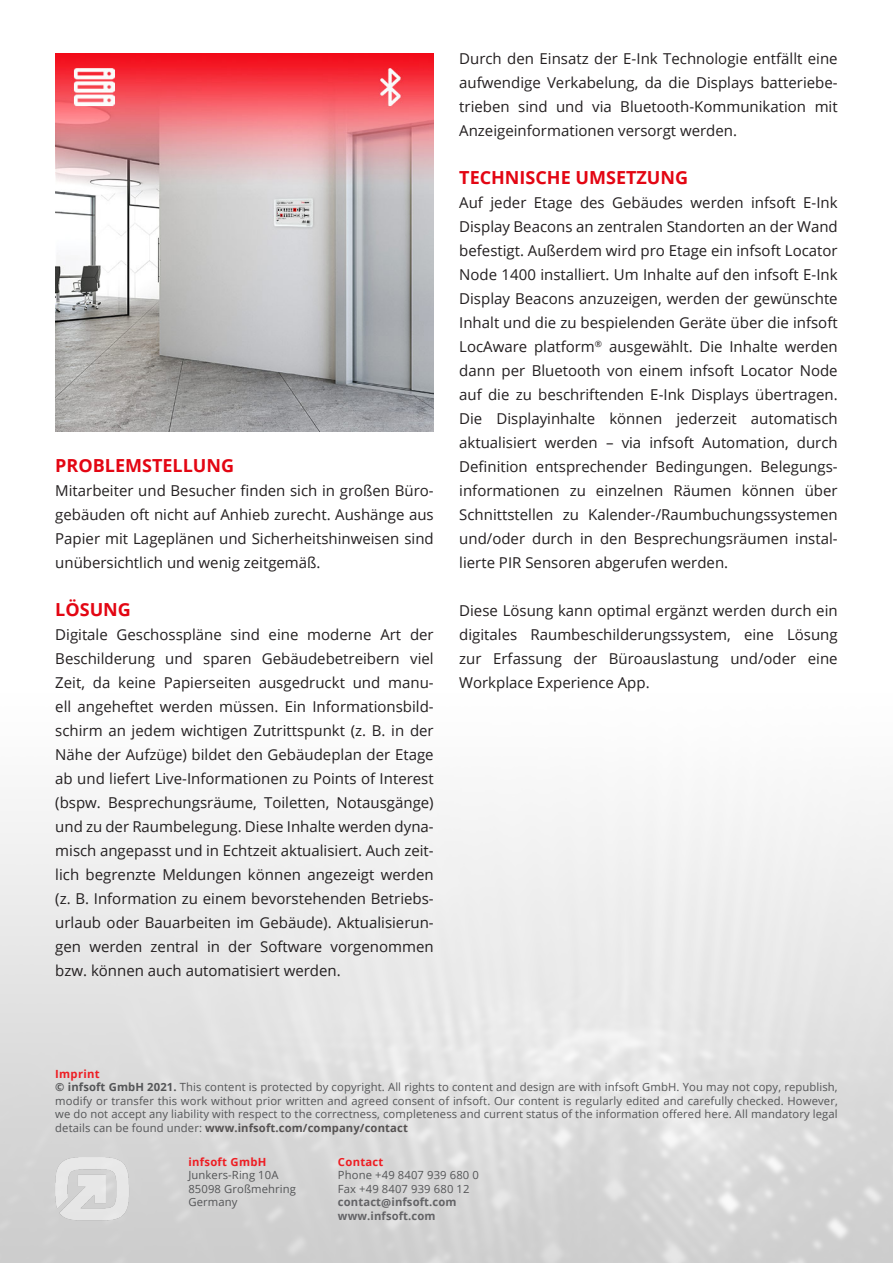
<style>
.page{position:relative;width:893px;height:1263px;background:#fff}
.page>*{position:absolute;margin:0;border:0;box-sizing:border-box;transform-origin:0 0}
.t1{font:700 18px "Open Sans";color:#e30613}
.t2{font:15px/24px "Open Sans";color:#231f20;text-align:justify}
.t3{font:11.25px/13.5px "Open Sans";letter-spacing:.01em;color:#545557}
.t4{font:700 11.25px/13.5px "Open Sans";letter-spacing:.01em;color:#636366}
.t5{font:700 11.25px "Open Sans";letter-spacing:.025em;color:#ee1d23}
.s1{font-weight:700;color:#ee1d23}
.s2{font-weight:700}
.s3{font-weight:700;color:#555252}
</style>
<div class="page">
<img style="left:50px;top:1157px;width:82px;height:69px">
<img style="left:55px;top:53px;width:379px;height:379px">
<p class="t1" style="left:55px;top:453px;width:180px">PROBLEMSTELLUNG</p>
<p class="t2" style="left:55px;top:478px;width:380px">Mitarbeiter und Besucher finden sich in großen Büro&shy;gebäuden oft nicht auf Anhieb zurecht. Aushänge aus Papier mit Lageplänen und Sicherheitshinweisen sind unübersichtlich und wenig zeitgemäß.</p>
<p class="t1" style="left:55px;top:597px;width:77px">LÖSUNG</p>
<p class="t2" style="left:55px;top:622px;width:380px">Digitale Geschosspläne sind eine moderne Art der Beschilderung und sparen Gebäudebetreibern viel Zeit, da keine Papierseiten ausgedruckt und manu&shy;ell angeheftet werden müssen. Ein Informationsbild&shy;schirm an jedem wichtigen Zutrittspunkt (z. B. in der Nähe der Aufzüge) bildet den Gebäudeplan der Etage ab und liefert Live-Informationen zu Points of Interest (bspw. Besprechungsräume, Toiletten, Notausgänge) und zu der Raumbelegung. Diese Inhalte werden dyna&shy;misch angepasst und in Echtzeit aktualisiert. Auch zeit&shy;lich begrenzte Meldungen können angezeigt werden (z. B. Information zu einem bevorstehenden Betriebs&shy;urlaub oder Bauarbeiten im Gebäude). Aktualisierun&shy;gen werden zentral in der Software vorgenommen bzw. können auch automatisiert werden.</p>
<p class="t2" style="left:459px;top:46px;width:380px">Durch den Einsatz der E-Ink Technologie entfällt eine aufwendige Verkabelung, da die Displays batteriebe&shy;trieben sind und via Bluetooth-Kommunikation mit Anzeigeinformationen versorgt werden.</p>
<p class="t1" style="left:459px;top:165px;width:230px">TECHNISCHE UMSETZUNG</p>
<p class="t2" style="left:459px;top:190px;width:380px">Auf jeder Etage des Gebäudes werden infsoft E-Ink Display Beacons an zentralen Standorten an der Wand befestigt. Außerdem wird pro Etage ein infsoft Locator Node 1400 installiert. Um Inhalte auf den infsoft E-Ink Display Beacons anzuzeigen, werden der gewünschte Inhalt und die zu bespielenden Geräte über die infsoft LocAware platform<sup>®</sup> ausgewählt. Die Inhalte werden dann per Bluetooth von einem infsoft Locator Node auf die zu beschriftenden E-Ink Displays übertragen.<br>Die Displayinhalte können jederzeit automatisch aktualisiert werden – via infsoft Automation, durch Definition entsprechender Bedingungen. Belegungs&shy;informationen zu einzelnen Räumen können über Schnittstellen zu Kalender-/Raumbuchungssystemen und/oder durch in den Besprechungsräumen instal&shy;lierte PIR Sensoren abgerufen werden.</p>
<p class="t2" style="left:459px;top:598px;width:380px">Diese Lösung kann optimal ergänzt werden durch ein digitales Raumbeschilderungssystem, eine Lösung zur Erfassung der Büroauslastung und/oder eine Workplace Experience App.</p>
<p class="t3" style="left:55px;top:1067px;width:784px"><span class="s1">Imprint<br></span><span class="s2">© infsoft GmbH 2021.</span> This content is protected by copyright. All rights to content and design are with infsoft GmbH. You may not copy, republish, modify or transfer this work without prior written and agreed consent of infsoft. Our content is regularly edited and carefully checked. However, we do not accept any liability with respect to the correctness, completeness and current status of the information offered here. All mandatory legal details can be found under: <span class="s3">www.infsoft.com/company/contact</span></p>
<p class="t5" style="left:188px;top:1154px;width:79px">infsoft GmbH</p>
<p class="t3" style="left:188px;top:1168px;width:109px">Junkers-Ring 10A<br>85098 Großmehring<br>Germany</p>
<p class="t5" style="left:338px;top:1154px;width:47px">Contact</p>
<p class="t3" style="left:338px;top:1168px;width:142px">Phone +49 8407 939 680 0<br>Fax +49 8407 939 680 12</p>
<p class="t4" style="left:338px;top:1195px;width:120px">contact@infsoft.com www.infsoft.com</p>
</div>
